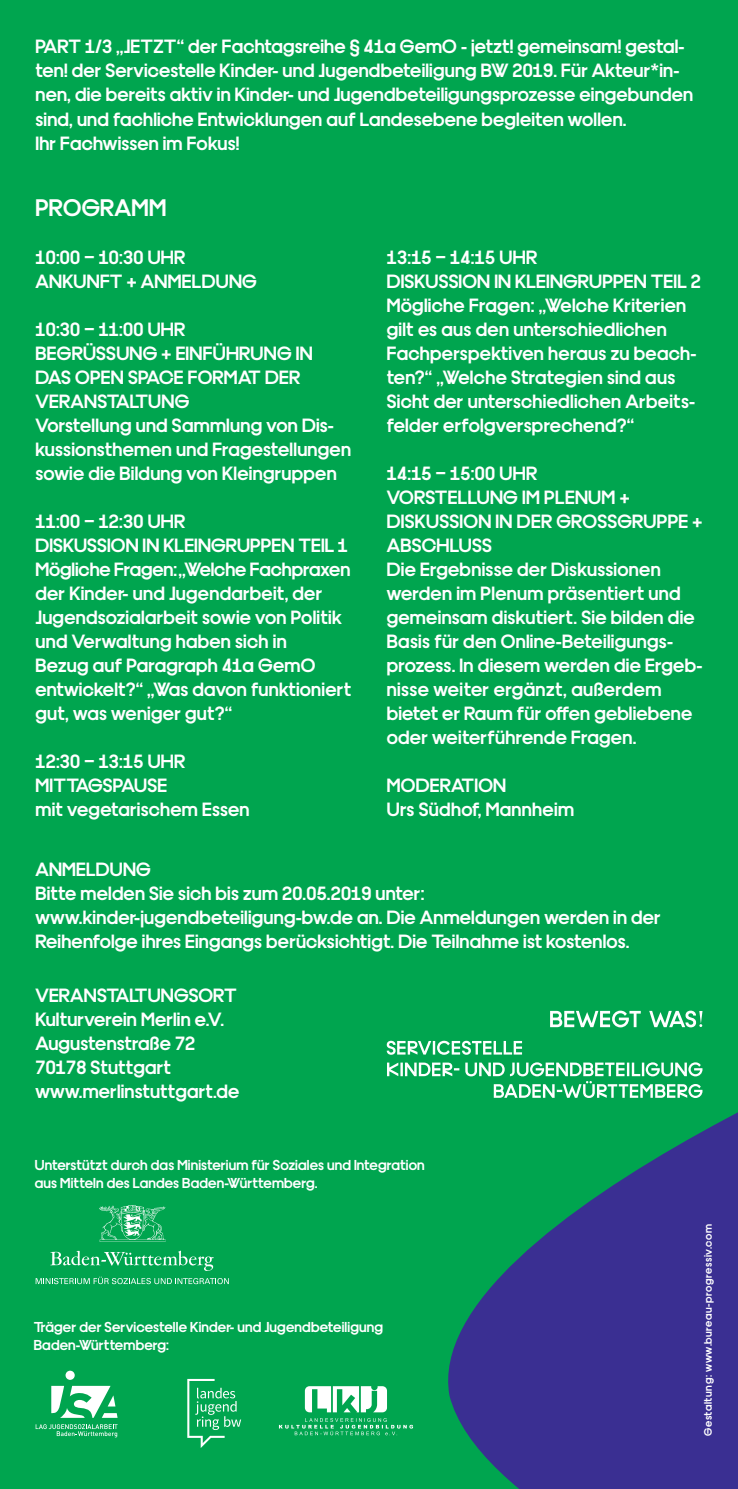
<style>
.page{position:relative;width:738px;height:1489px;background:#fff}
.page>*{position:absolute;margin:0;border:0;box-sizing:border-box;transform-origin:0 0}
.t1{font:700 25px "Dr";letter-spacing:.015em;color:#fff}
.t2{font:700 20px/24px "Dr";letter-spacing:.01em;color:#fff}
.t3{font:700 15px/18px "Dr";letter-spacing:.01em;color:#fff}
.t4{font:700 11.25px "Dr";letter-spacing:.05em;color:#fff}
</style>
<div class="page">
<div style="left:0;top:0;width:737px;height:1488px;background:#00a54f"></div>
<svg style="left:448px;top:1011px;width:289px;height:477px;fill:#3a2f92"></svg>
<svg style="left:386px;top:1010px;width:316px;height:87px"></svg>
<svg style="left:51px;top:1385px;width:66px;height:32px"></svg>
<div style="left:65px;top:1370px;width:10px;height:9px;background:#fff;border-radius:50%"></div>
<svg style="left:36px;top:1424px;width:81px;height:13px"></svg>
<svg style="left:187px;top:1378px;width:54px;height:69px"></svg>
<svg style="left:279px;top:1386px;width:133px;height:49px"></svg>
<svg style="left:50px;top:1250px;width:163px;height:20px"></svg>
<svg style="left:36px;top:1276px;width:193px;height:7px"></svg>
<img style="left:99px;top:1205px;width:67px;height:36px">
<p class="t2" style="left:35px;top:34px;width:658px">PART 1/3 „JETZT“ der Fachtagsreihe § 41a GemO - jetzt! gemeinsam! gestal&shy;ten! der Servicestelle Kinder- und Jugendbeteiligung BW 2019. Für Akteur*in&shy;nen, die bereits aktiv in Kinder- und Jugendbeteiligungsprozesse eingebunden sind, und fachliche Entwicklungen auf Landesebene begleiten wollen.<br>Ihr Fachwissen im Fokus!</p>
<p class="t1" style="left:35px;top:190px;width:132px">PROGRAMM</p>
<p class="t2" style="left:35px;top:244px;width:223px">10:00 – 10:30 UHR<br>ANKUNFT + ANMELDUNG</p>
<p class="t2" style="left:35px;top:316px;width:317px">10:30 – 11:00 UHR<br>BEGRÜSSUNG + EINFÜHRUNG IN<br>DAS OPEN SPACE FORMAT DER<br>VERANSTALTUNG<br>Vorstellung und Sammlung von Dis&shy;kussionsthemen und Fragestellungen sowie die Bildung von Kleingruppen</p>
<p class="t2" style="left:35px;top:508px;width:317px">11:00 – 12:30 UHR<br>DISKUSSION IN KLEINGRUPPEN TEIL 1<br>Mögliche Fragen: „Welche Fachpraxen der Kinder- und Jugendarbeit, der<br>Jugendsozialarbeit sowie von Politik und Verwaltung haben sich in<br>Bezug auf Paragraph 41a GemO entwickelt?“ „Was davon funktioniert gut, was weniger gut?“</p>
<p class="t2" style="left:35px;top:748px;width:215px">12:30 – 13:15 UHR<br>MITTAGSPAUSE<br>mit vegetarischem Essen</p>
<p class="t2" style="left:386px;top:244px;width:315px">13:15 – 14:15 UHR<br>DISKUSSION IN KLEINGRUPPEN TEIL 2<br>Mögliche Fragen: „Welche Kriterien gilt es aus den unterschiedlichen<br>Fachperspektiven heraus zu beach&shy;ten?“ „Welche Strategien sind aus<br>Sicht der unterschiedlichen Arbeits&shy;felder erfolgversprechend?“</p>
<p class="t2" style="left:386px;top:460px;width:317px">14:15 – 15:00 UHR<br>VORSTELLUNG IM PLENUM +<br>DISKUSSION IN DER GROSSGRUPPE +<br>ABSCHLUSS<br>Die Ergebnisse der Diskussionen werden im Plenum präsentiert und gemeinsam diskutiert. Sie bilden die<br>Basis für den Online-Beteiligungs&shy;prozess. In diesem werden die Ergeb&shy;nisse weiter ergänzt, außerdem bietet er Raum für offen gebliebene oder weiterführende Fragen.</p>
<p class="t2" style="left:386px;top:772px;width:189px">MODERATION<br>Urs Südhof, Mannheim</p>
<p class="t2" style="left:35px;top:856px;width:626px">ANMELDUNG<br>Bitte melden Sie sich bis zum 20.05.2019 unter: www.kinder-jugendbeteiligung-bw.de an. Die Anmeldungen werden in der Reihenfolge ihres Eingangs berücksichtigt. Die Teilnahme ist kostenlos.</p>
<p class="t2" style="left:35px;top:982px;width:205px">VERANSTALTUNGSORT<br>Kulturverein Merlin e.V.<br>Augustenstraße 72<br>70178 Stuttgart www.merlinstuttgart.de</p>
<p class="t3" style="left:35px;top:1155px;width:391px">Unterstützt durch das Ministerium für Soziales und Integration aus Mitteln des Landes Baden-Württemberg.</p>
<p class="t3" style="left:34px;top:1317px;width:350px">Träger der Servicestelle Kinder- und Jugendbeteiligung<br>Baden-Württemberg:</p>
<p class="t4" style="left:699px;top:1435px;width:213px;rotate:-90deg">Gestaltung: www.bureau-progressiv.com</p>
</div>
